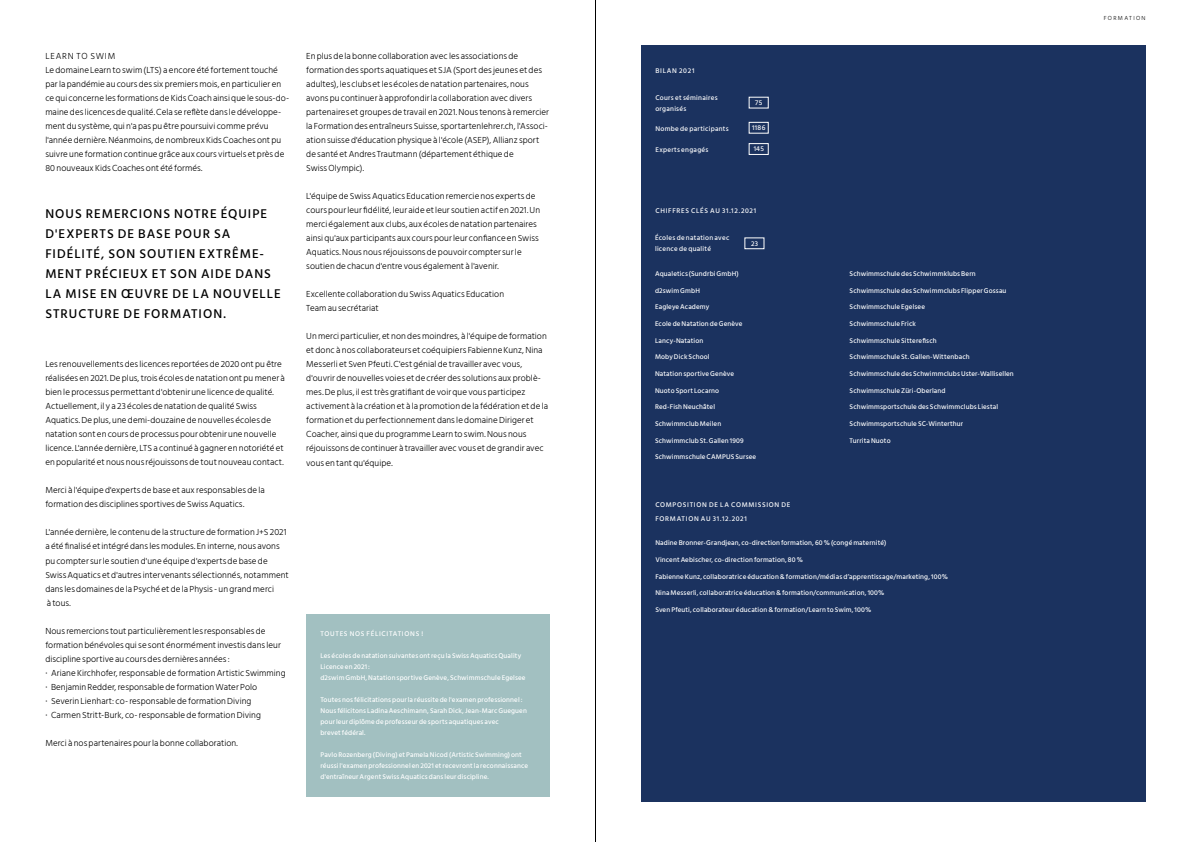
<style>
.page{position:relative;width:1191px;height:842px;background:#fff}
.page>*{position:absolute;margin:0;border:0;box-sizing:border-box;transform-origin:0 0}
.t1{font:500 13px/20px "Hind";letter-spacing:.075em;color:#000}
.t2{font:300 9px/14px "Hind";letter-spacing:.005em;color:#000}
.t3{font:500 7px/11px "Hind";letter-spacing:.02em;color:#fff}
.t4{font:500 7px/14px "Hind";letter-spacing:.1em;color:#fff}
.t5{font:500 7px/11px "Hind";letter-spacing:.04em;color:#fff}
.t6{font:500 7px "Hind";letter-spacing:.105em;color:#fff}
.t7{font:300 6px "Hind";letter-spacing:.23em;color:#000}
.s1{font-weight:400}
</style>
<div class="page">
<div style="left:306px;top:615px;width:244px;height:182px;background:#a2c0c1"></div>
<div style="left:641px;top:45px;width:504px;height:757px;background:#1b325f"></div>
<div style="left:749px;top:122px;width:19px;height:11px;border:1px solid #fff"></div>
<div style="left:749px;top:143px;width:19px;height:12px;border:1px solid #fff"></div>
<div style="left:744px;top:238px;width:20px;height:11px;border:1px solid #fff"></div>
<hr style="left:595px;top:0;width:1px;height:842px;background:#000">
<p class="t2" style="left:45px;top:50px;width:245px">LEARN TO SWIM<br>Le domaine Learn to swim (LTS) a encore été fortement touché par la pandémie au cours des six premiers mois, en particulier en ce qui concerne les formations de Kids Coach ainsi que le sous-do&shy;maine des licences de qualité. Cela se reflète dans le développe&shy;ment du système, qui n'a pas pu être poursuivi comme prévu l'année dernière. Néanmoins, de nombreux Kids Coaches ont pu suivre une formation continue grâce aux cours virtuels et près de 80 nouveaux Kids Coaches ont été formés.</p>
<h1 class="t1" style="left:45px;top:204px;width:237px">NOUS REMERCIONS NOTRE ÉQUIPE<br>D'EXPERTS DE BASE POUR SA<br>FIDÉLITÉ, SON SOUTIEN EXTRÊME-<br>MENT PRÉCIEUX ET SON AIDE DANS<br>LA MISE EN ŒUVRE DE LA NOUVELLE<br>STRUCTURE DE FORMATION.</h1>
<p class="t2" style="left:45px;top:358px;width:241px">Les renouvellements des licences reportées de 2020 ont pu être réalisées en 2021. De plus, trois écoles de natation ont pu mener à bien le processus permettant d'obtenir une licence de qualité.<br>Actuellement, il y a 23 écoles de natation de qualité Swiss Aquatics. De plus, une demi-douzaine de nouvelles écoles de natation sont en cours de processus pour obtenir une nouvelle licence. L'année dernière, LTS a continué à gagner en notoriété et en popularité et nous nous réjouissons de tout nouveau contact.</p>
<p class="t2" style="left:45px;top:484px;width:221px">Merci à l'équipe d'experts de base et aux responsables de la formation des disciplines sportives de Swiss Aquatics.</p>
<p class="t2" style="left:45px;top:526px;width:245px">L'année dernière, le contenu de la structure de formation J+S 2021 a été finalisé et intégré dans les modules. En interne, nous avons pu compter sur le soutien d'une équipe d'experts de base de Swiss Aquatics et d'autres intervenants sélectionnés, notamment dans les domaines de la Psyché et de la Physis - un grand merci<br>à tous.</p>
<p class="t2" style="left:45px;top:624px;width:242px">Nous remercions tout particulièrement les responsables de formation bénévoles qui se sont énormément investis dans leur discipline sportive au cours des dernières années :<br><span class="s1">·</span> Ariane Kirchhofer, responsable de formation Artistic Swimming <span class="s1">·</span> Benjamin Redder, responsable de formation Water Polo<br><span class="s1">·</span> Severin Lienhart: co- responsable de formation Diving<br><span class="s1">·</span> Carmen Stritt-Burk, co- responsable de formation Diving</p>
<p class="t2" style="left:45px;top:736px;width:194px">Merci à nos partenaires pour la bonne collaboration.</p>
<p class="t2" style="left:306px;top:50px;width:244px">En plus de la bonne collaboration avec les associations de formation des sports aquatiques et SJA (Sport des jeunes et des adultes), les clubs et les écoles de natation partenaires, nous avons pu continuer à approfondir la collaboration avec divers partenaires et groupes de travail en 2021. Nous tenons à remercier la Formation des entraîneurs Suisse, sportartenlehrer.ch, l'Associ&shy;ation suisse d'éducation physique à l'école (ASEP), Allianz sport de santé et Andres Trautmann (département éthique de<br>Swiss Olympic).</p>
<p class="t2" style="left:306px;top:190px;width:235px">L'équipe de Swiss Aquatics Education remercie nos experts de cours pour leur fidélité, leur aide et leur soutien actif en 2021. Un merci également aux clubs, aux écoles de natation partenaires ainsi qu'aux participants aux cours pour leur confiance en Swiss Aquatics. Nous nous réjouissons de pouvoir compter sur le soutien de chacun d'entre vous également à l'avenir.</p>
<p class="t2" style="left:306px;top:288px;width:199px">Excellente collaboration du Swiss Aquatics Education<br>Team au secrétariat</p>
<p class="t2" style="left:306px;top:330px;width:243px">Un merci particulier, et non des moindres, à l'équipe de formation et donc à nos collaborateurs et coéquipiers Fabienne Kunz, Nina Messerli et Sven Pfeuti. C'est génial de travailler avec vous, d'ouvrir de nouvelles voies et de créer des solutions aux problè&shy;mes. De plus, il est très gratifiant de voir que vous participez activement à la création et à la promotion de la fédération et de la formation et du perfectionnement dans le domaine Diriger et Coacher, ainsi que du programme Learn to swim. Nous nous réjouissons de continuer à travailler avec vous et de grandir avec vous en tant qu'équipe.</p>
<p class="t4" style="left:320px;top:627px;width:104px">TOUTES NOS FÉLICITATIONS !</p>
<p class="t3" style="left:320px;top:651px;width:207px">Les écoles de natation suivantes ont reçu la Swiss Aquatics Quality<br>Licence en 2021 :<br>d2swim GmbH, Natation sportive Genève, Schwimmschule Egelsee</p>
<p class="t3" style="left:320px;top:695px;width:208px">Toutes nos félicitations pour la réussite de l'examen professionnel :<br>Nous félicitons Ladina Aeschimann, Sarah Dick, Jean-Marc Gueguen pour leur diplôme de professeur de sports aquatiques avec<br>brevet fédéral.</p>
<p class="t3" style="left:320px;top:750px;width:209px">Pavlo Rozenberg (Diving) et Pamela Nicod (Artistic Swimming) ont réussi l'examen professionnel en 2021 et recevront la reconnaissance d'entraîneur Argent Swiss Aquatics dans leur discipline.</p>
<p class="t6" style="left:655px;top:66px;width:40px">BILAN 2021</p>
<p class="t5" style="left:655px;top:92px;width:64px">Cours et séminaires organisés</p>
<p class="t3" style="left:755px;top:98px;width:9px">75</p>
<p class="t5" style="left:655px;top:123px;width:75px">Nombe de participants</p>
<p class="t3" style="left:752px;top:123px;width:15px">1186</p>
<p class="t5" style="left:655px;top:145px;width:54px">Experts engagés</p>
<p class="t3" style="left:753px;top:144px;width:12px">145</p>
<p class="t4" style="left:655px;top:204px;width:102px">CHIFFRES CLÉS AU 31.12.2021</p>
<p class="t3" style="left:655px;top:233px;width:76px">Écoles de natation avec licence de qualité</p>
<p class="t3" style="left:751px;top:238px;width:9px">23</p>
<p class="t3" style="left:655px;top:269px;width:85px">Aqualetics (Sundrbi GmbH)</p>
<p class="t3" style="left:655px;top:285px;width:46px">d2swim GmbH</p>
<p class="t3" style="left:655px;top:302px;width:56px">Eagleye Academy</p>
<p class="t3" style="left:655px;top:319px;width:89px">Ecole de Natation de Genève</p>
<p class="t3" style="left:655px;top:335px;width:50px">Lancy-Natation</p>
<p class="t3" style="left:655px;top:352px;width:56px">Moby Dick School</p>
<p class="t3" style="left:655px;top:369px;width:80px">Natation sportive Genève</p>
<p class="t3" style="left:655px;top:385px;width:66px">Nuoto Sport Locarno</p>
<p class="t3" style="left:655px;top:402px;width:62px">Red-Fish Neuchâtel</p>
<p class="t3" style="left:655px;top:419px;width:68px">Schwimmclub Meilen</p>
<p class="t3" style="left:655px;top:435px;width:90px">Schwimmclub St. Gallen 1909</p>
<p class="t3" style="left:655px;top:452px;width:103px">Schwimmschule CAMPUS Sursee</p>
<p class="t4" style="left:655px;top:498px;width:137px">COMPOSITION DE LA COMMISSION DE<br>FORMATION AU 31.12.2021</p>
<p class="t3" style="left:849px;top:269px;width:128px">Schwimmschule des Schwimmklubs Bern</p>
<p class="t3" style="left:849px;top:285px;width:158px">Schwimmschule des Schwimmclubs Flipper Gossau</p>
<p class="t3" style="left:849px;top:302px;width:77px">Schwimmschule Egelsee</p>
<p class="t3" style="left:849px;top:319px;width:68px">Schwimmschule Frick</p>
<p class="t3" style="left:849px;top:335px;width:88px">Schwimmschule Sitterefisch</p>
<p class="t3" style="left:849px;top:352px;width:122px">Schwimmschule St. Gallen-Wittenbach</p>
<p class="t3" style="left:849px;top:369px;width:166px">Schwimmschule des Schwimmclubs Uster-Wallisellen</p>
<p class="t3" style="left:849px;top:385px;width:98px">Schwimmschule Züri-Oberland</p>
<p class="t3" style="left:849px;top:402px;width:150px">Schwimmsportschule des Schwimmclubs Liestal</p>
<p class="t3" style="left:849px;top:419px;width:115px">Schwimmsportschule SC-Winterthur</p>
<p class="t3" style="left:849px;top:435px;width:42px">Turrita Nuoto</p>
<p class="t3" style="left:655px;top:538px;width:233px">Nadine Bronner-Grandjean, co-direction formation, 60 % (congé maternité)</p>
<p class="t3" style="left:655px;top:555px;width:149px">Vincent Aebischer, co-direction formation, 80 %</p>
<p class="t3" style="left:655px;top:571px;width:294px">Fabienne Kunz, collaboratrice éducation &amp; formation/médias d’apprentissage/marketing, 100%</p>
<p class="t3" style="left:655px;top:588px;width:230px">Nina Messerli, collaboratrice éducation &amp; formation/communication, 100%</p>
<p class="t3" style="left:655px;top:605px;width:217px">Sven Pfeuti, collaborateur éducation &amp; formation/Learn to Swim, 100%</p>
<p class="t7" style="left:1103px;top:14px;width:43px">FORMATION</p>
</div>
